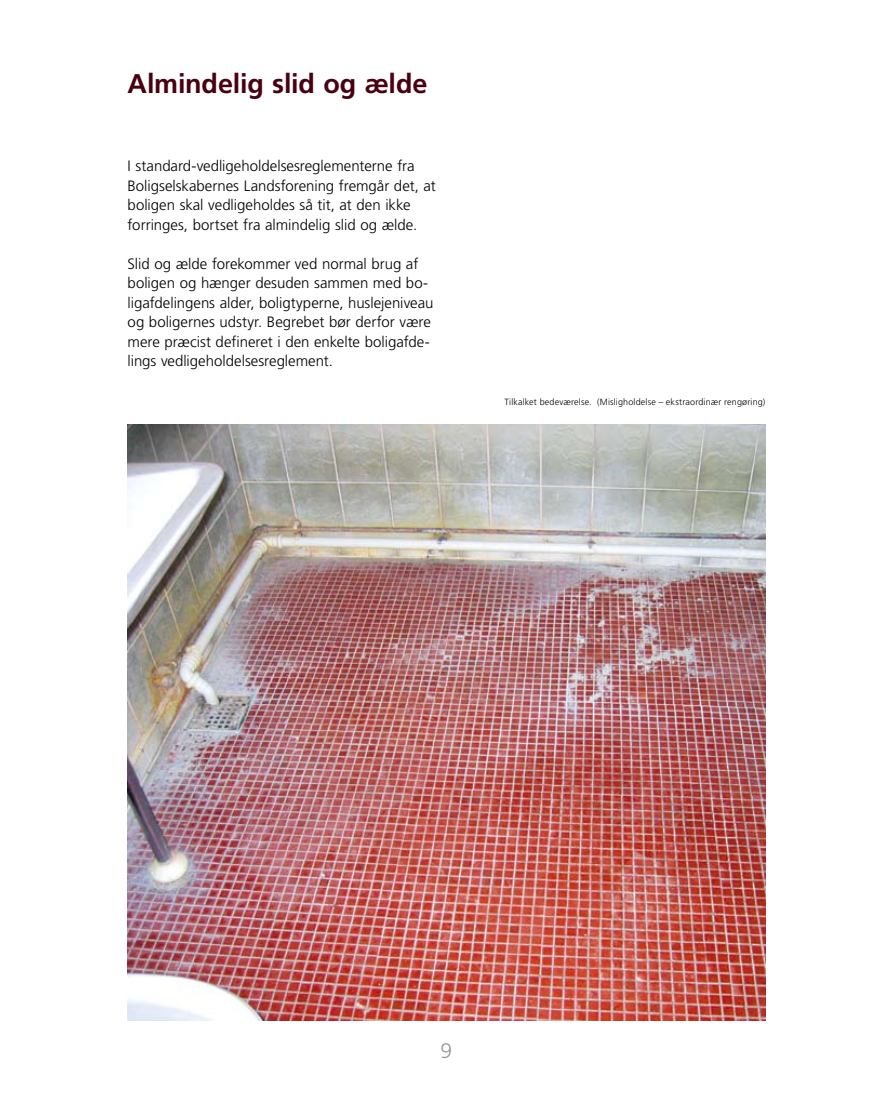
<style>
.page{position:relative;width:893px;height:1106px;background:#fff}
.page>*{position:absolute;margin:0;border:0;box-sizing:border-box;transform-origin:0 0}
.t1{font:700 27px "Frutiger LT";letter-spacing:-.005em;color:#490011}
.t2{font:300 15px/19.5px "Frutiger LT";color:#000}
.t3{font:300 9px "Frutiger LT";letter-spacing:.015em;color:#000}
</style>
<div class="page">
<img style="left:128px;top:425px;width:637px;height:595px">
<h1 class="t1" style="left:128px;top:68px;width:301px">Almindelig slid og ælde</h1>
<p class="t2" style="left:128px;top:156px;width:310px">I standard-vedligeholdelsesreglementerne fra Boligselskabernes Landsforening fremgår det, at boligen skal vedligeholdes så tit, at den ikke forringes, bortset fra almindelig slid og ælde.</p>
<p class="t2" style="left:128px;top:254px;width:307px">Slid og ælde forekommer ved normal brug af boligen og hænger desuden sammen med bo&shy;ligafdelingens alder, boligtyperne, huslejeniveau og boligernes udstyr. Begrebet bør derfor være mere præcist defineret i den enkelte boligafde&shy;lings vedligeholdelsesreglement.</p>
<p class="t3" style="left:504px;top:397px;width:262px">Tilkalket bedeværelse. (Misligholdelse – ekstraordinær rengøring)</p>
</div>
